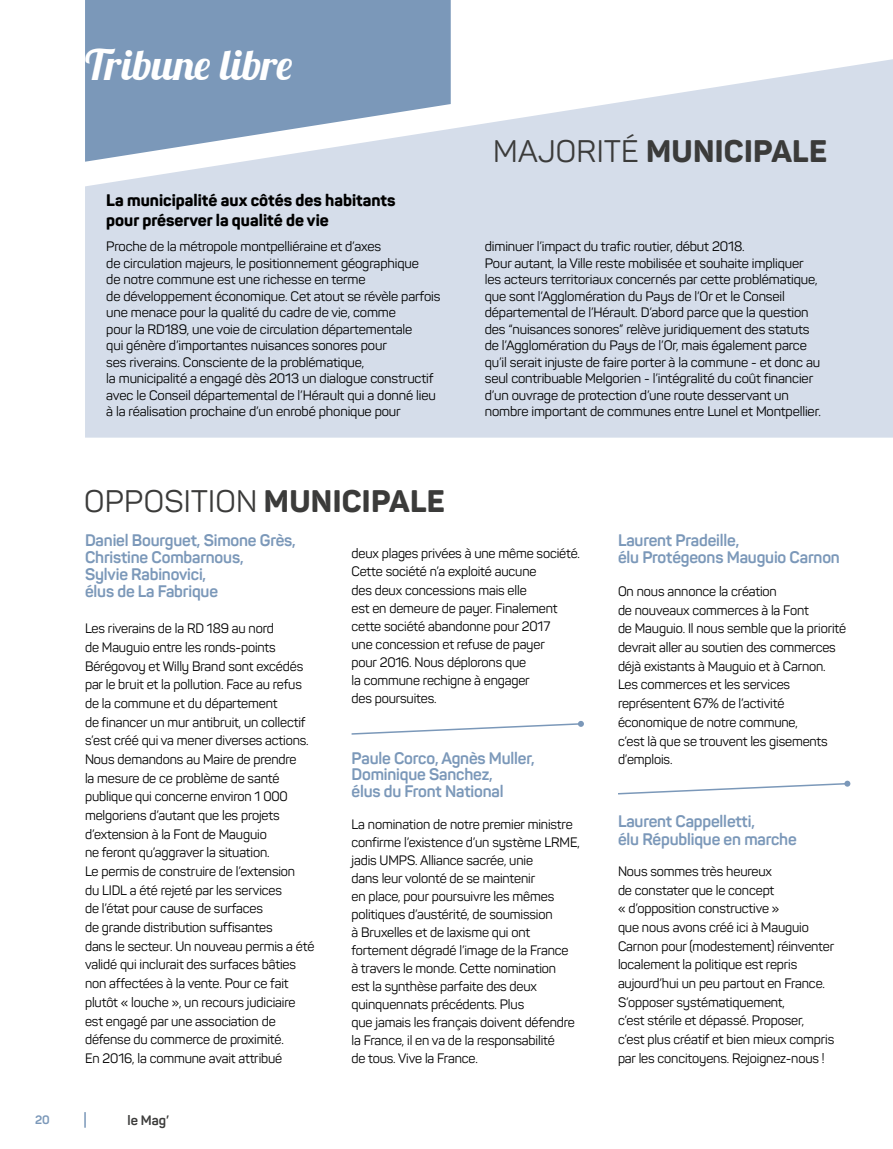
<style>
.page{position:relative;width:893px;height:1149px;background:#fff}
.page>*{position:absolute;margin:0;border:0;box-sizing:border-box;transform-origin:0 0}
.t1{font:42.15px "Lobster 1.3";color:#fff}
.t2{font:30.75px "Panton";letter-spacing:.01em;color:#3b3b3a}
.t3{font:800 30.75px "Panton";letter-spacing:.01em;color:#3b3b3a}
.t4{font:700 16.5px/17.1px "Panton";letter-spacing:-.01em;color:#7b98b9}
.t5{font:800 16.5px/19.8px "Panton";color:#000}
.t6{font:13.5px/18.6px "Panton";letter-spacing:-.01em;color:#000}
.t7{font:700 13.5px "Panton";color:#3b3b3a}
.t8{font:700 12px "Panton";color:#7b98b9}
.s1{font-weight:400}
.s2{font-weight:800}
</style>
<div class="page">
<div style="left:85px;top:0;width:366px;height:59px;background:#7b98b9"></div>
<svg style="left:85px;top:59px;width:808px;height:378px;fill:#d5ddea"></svg>
<svg style="left:351px;top:721px;width:233px;height:14px"></svg>
<svg style="left:618px;top:780px;width:232px;height:15px"></svg>
<svg style="left:84px;top:1112px;width:2px;height:15px"></svg>
<h1 class="t1" style="left:85px;top:37px;width:209px">Tribune libre</h1>
<h2 class="t3" style="left:493px;top:132px;width:335px"><span class="s1">MAJORITÉ</span> MUNICIPALE</h2>
<p class="t5" style="left:106px;top:190px;width:291px">La municipalité aux côtés des habitants pour préserver la qualité de vie</p>
<p class="t6" style="left:106px;top:238px;width:336px;line-height:16.5px">Proche de la métropole montpelliéraine et d’axes<br>de circulation majeurs, le positionnement géographique<br>de notre commune est une richesse en terme<br>de développement économique. Cet atout se révèle parfois une menace pour la qualité du cadre de vie, comme<br>pour la RD189, une voie de circulation départementale<br>qui génère d’importantes nuisances sonores pour<br>ses riverains. Consciente de la problématique,<br>la municipalité a engagé dès 2013 un dialogue constructif avec le Conseil départemental de l’Hérault qui a donné lieu à la réalisation prochaine d’un enrobé phonique pour</p>
<p class="t6" style="left:485px;top:238px;width:338px;line-height:16.5px">diminuer l’impact du trafic routier, début 2018.<br>Pour autant, la Ville reste mobilisée et souhaite impliquer les acteurs territoriaux concernés par cette problématique, que sont l’Agglomération du Pays de l’Or et le Conseil départemental de l’Hérault. D’abord parce que la question des “nuisances sonores” relève juridiquement des statuts de l’Agglomération du Pays de l’Or, mais également parce qu’il serait injuste de faire porter à la commune - et donc au seul contribuable Melgorien - l’intégralité du coût financier d’un ouvrage de protection d’une route desservant un nombre important de communes entre Lunel et Montpellier.</p>
<h2 class="t2" style="left:84px;top:482px;width:362px">OPPOSITION <span class="s2">MUNICIPALE</span></h2>
<p class="t4" style="left:85px;top:531px;width:212px">Daniel Bourguet, Simone Grès,<br>Christine Combarnous,<br>Sylvie Rabinovici,<br>élus de La Fabrique</p>
<p class="t6" style="left:85px;top:619px;width:231px">Les riverains de la RD 189 au nord<br>de Mauguio entre les ronds-points Bérégovoy et Willy Brand sont excédés par le bruit et la pollution. Face au refus de la commune et du département<br>de financer un mur antibruit, un collectif s’est créé qui va mener diverses actions.<br>Nous demandons au Maire de prendre<br>la mesure de ce problème de santé publique qui concerne environ 1 000 melgoriens d’autant que les projets d’extension à la Font de Mauguio<br>ne feront qu’aggraver la situation.<br>Le permis de construire de l’extension<br>du LIDL a été rejeté par les services<br>de l’état pour cause de surfaces<br>de grande distribution suffisantes<br>dans le secteur. Un nouveau permis a été validé qui inclurait des surfaces bâties non affectées à la vente. Pour ce fait plutôt « louche », un recours judiciaire est engagé par une association de défense du commerce de proximité.<br>En 2016, la commune avait attribué</p>
<p class="t8" style="left:35px;top:1112px;width:16px">20</p>
<p class="t7" style="left:128px;top:1111px;width:43px">le Mag’</p>
<p class="t6" style="left:351px;top:544px;width:230px;line-height:18px">deux plages privées à une même société.<br>Cette société n’a exploité aucune<br>des deux concessions mais elle<br>est en demeure de payer. Finalement cette société abandonne pour 2017<br>une concession et refuse de payer<br>pour 2016. Nous déplorons que<br>la commune rechigne à engager<br>des poursuites.</p>
<p class="t4" style="left:351px;top:749px;width:185px;line-height:16.5px">Paule Corco, Agnès Muller,<br>Dominique Sanchez,<br>élus du Front National</p>
<p class="t6" style="left:351px;top:814px;width:230px;line-height:18px">La nomination de notre premier ministre confirme l’existence d’un système LRME, jadis UMPS. Alliance sacrée, unie<br>dans leur volonté de se maintenir<br>en place, pour poursuivre les mêmes politiques d’austérité, de soumission<br>à Bruxelles et de laxisme qui ont fortement dégradé l’image de la France<br>à travers le monde. Cette nomination<br>est la synthèse parfaite des deux quinquennats précédents. Plus<br>que jamais les français doivent défendre la France, il en va de la responsabilité<br>de tous. Vive la France.</p>
<p class="t4" style="left:618px;top:531px;width:223px">Laurent Pradeille,<br>élu Protégeons Mauguio Carnon</p>
<p class="t6" style="left:618px;top:581px;width:230px">On nous annonce la création<br>de nouveaux commerces à la Font<br>de Mauguio. Il nous semble que la priorité devrait aller au soutien des commerces déjà existants à Mauguio et à Carnon.<br>Les commerces et les services représentent 67% de l’activité économique de notre commune,<br>c’est là que se trouvent les gisements d’emplois.</p>
<p class="t4" style="left:618px;top:812px;width:180px">Laurent Cappelletti,<br>élu République en marche</p>
<p class="t6" style="left:618px;top:861px;width:218px">Nous sommes très heureux<br>de constater que le concept<br>« d’opposition constructive »<br>que nous avons créé ici à Mauguio Carnon pour (modestement) réinventer localement la politique est repris aujourd’hui un peu partout en France.<br>S’opposer systématiquement,<br>c’est stérile et dépassé. Proposer,<br>c’est plus créatif et bien mieux compris par les concitoyens. Rejoignez-nous !</p>
</div>
